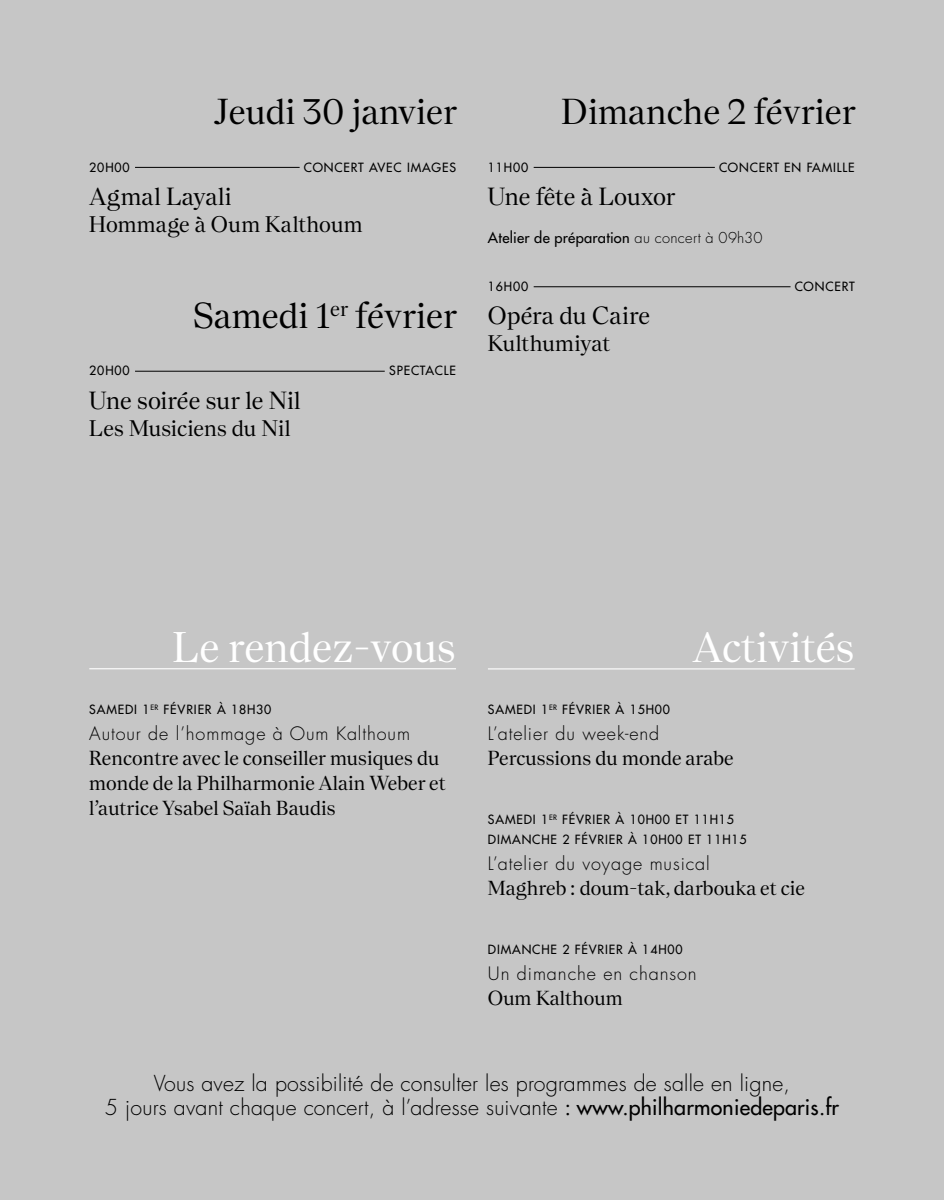
<style>
.page{position:relative;width:944px;height:1200px;background:#fff}
.page>*{position:absolute;margin:0;border:0;box-sizing:border-box;transform-origin:0 0}
.t1{font:42.75px "Nantes";color:#fff}
.t2{font:36px "Nantes";color:#000}
.t3{font:24.75px "Nantes";color:#000}
.t4{font:22.5px "Nantes";letter-spacing:.005em;color:#000}
.t5{font:300 21.38px/24.8px "Futura LTW1 G";letter-spacing:.01em;color:#000;text-align:center}
.t6{font:20.25px/24.8px "Nantes";color:#000}
.t7{font:300 18px "Futura LTW1 G";letter-spacing:.05em;color:#000}
.t8{font:500 14.62px "Futura LTW1 G";letter-spacing:.02em;color:#000}
.t9{font:500 12.38px/20.2px "Futura LTW1 G";letter-spacing:.07em;color:#000}
.s1{font-weight:300}
.s2{font-weight:500}
</style>
<div class="page">
<div style="left:0;top:0;width:944px;height:1199px;background:#c6c6c6"></div>
<hr style="left:135px;top:167px;width:165px;height:1px;background:#000">
<hr style="left:135px;top:371px;width:250px;height:1px;background:#000">
<hr style="left:534px;top:167px;width:181px;height:1px;background:#000">
<hr style="left:534px;top:286px;width:256px;height:1px;background:#000">
<hr style="left:488px;top:668px;width:367px;height:1px;background:#fff">
<hr style="left:89px;top:668px;width:367px;height:1px;background:#fff">
<h2 class="t2" style="left:214px;top:85px;width:245px">Jeudi 30 janvier</h2>
<p class="t9" style="left:89px;top:156px;width:42px">20H00</p>
<p class="t9" style="left:304px;top:156px;width:154px">CONCERT AVEC IMAGES</p>
<h3 class="t3" style="left:89px;top:178px;width:144px">Agmal Layali</h3>
<h3 class="t4" style="left:89px;top:208px;width:275px">Hommage à Oum Kalthoum</h3>
<h2 class="t2" style="left:193px;top:289px;width:266px">Samedi 1<sup>er</sup> février</h2>
<p class="t9" style="left:89px;top:359px;width:42px">20H00</p>
<p class="t9" style="left:389px;top:359px;width:68px">SPECTACLE</p>
<h3 class="t3" style="left:89px;top:382px;width:213px">Une soirée sur le Nil</h3>
<h3 class="t4" style="left:89px;top:412px;width:203px">Les Musiciens du Nil</h3>
<h2 class="t2" style="left:561px;top:85px;width:296px">Dimanche 2 février</h2>
<p class="t9" style="left:488px;top:156px;width:42px">11H00</p>
<p class="t9" style="left:719px;top:156px;width:137px">CONCERT EN FAMILLE</p>
<h3 class="t3" style="left:488px;top:178px;width:189px">Une fête à Louxor</h3>
<p class="t8" style="left:488px;top:225px;width:276px">Atelier de préparation <span class="s1">au concert à 09h30</span></p>
<p class="t9" style="left:488px;top:275px;width:42px">16H00</p>
<p class="t9" style="left:795px;top:275px;width:62px">CONCERT</p>
<h3 class="t3" style="left:488px;top:298px;width:164px">Opéra du Caire</h3>
<h3 class="t4" style="left:488px;top:327px;width:124px">Kulthumiyat</h3>
<h1 class="t1" style="left:173px;top:616px;width:285px">Le rendez-vous</h1>
<p class="t9" style="left:89px;top:698px;width:184px">SAMEDI 1<sup>ER</sup> FÉVRIER À 18H30</p>
<h3 class="t7" style="left:89px;top:719px;width:322px">Autour de l’hommage à Oum Kalthoum</h3>
<h3 class="t6" style="left:89px;top:744px;width:358px">Rencontre avec le conseiller musiques du monde de la Philharmonie Alain Weber et l’autrice Ysabel Saïah Baudis</h3>
<h1 class="t1" style="left:693px;top:616px;width:164px">Activités</h1>
<p class="t9" style="left:488px;top:698px;width:184px">SAMEDI 1<sup>ER</sup> FÉVRIER À 15H00</p>
<h3 class="t7" style="left:488px;top:719px;width:173px">L’atelier du week-end</h3>
<h3 class="t6" style="left:488px;top:745px;width:247px">Percussions du monde arabe</h3>
<p class="t9" style="left:488px;top:807px;width:260px">SAMEDI 1<sup>ER</sup> FÉVRIER À 10H00 ET 11H15<br>DIMANCHE 2 FÉVRIER À 10H00 ET 11H15</p>
<h3 class="t7" style="left:488px;top:849px;width:223px">L’atelier du voyage musical</h3>
<h3 class="t6" style="left:488px;top:874px;width:319px">Maghreb : doum-tak, darbouka et cie</h3>
<p class="t9" style="left:488px;top:937px;width:196px">DIMANCHE 2 FÉVRIER À 14H00</p>
<h3 class="t7" style="left:488px;top:958px;width:210px">Un dimanche en chanson</h3>
<h3 class="t6" style="left:488px;top:984px;width:136px">Oum Kalthoum</h3>
<h3 class="t5" style="left:105px;top:1068px;width:736px">Vous avez la possibilité de consulter les programmes de salle en ligne,<br>5 jours avant chaque concert, à l’adresse suivante <span class="s2">: www.philharmoniedeparis.fr</span></h3>
</div>
